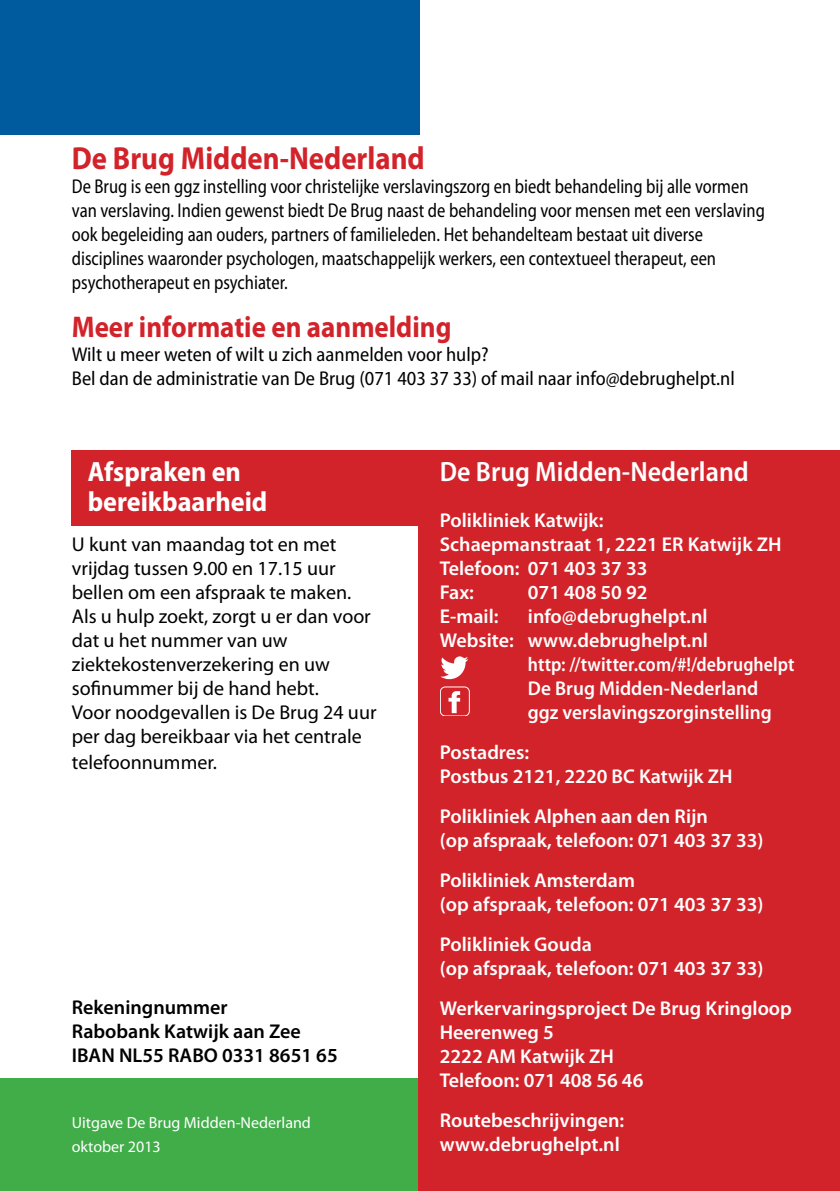
<style>
.page{position:relative;width:840px;height:1191px;background:#fff}
.page>*{position:absolute;margin:0;border:0;box-sizing:border-box;transform-origin:0 0}
.t1{font:700 32px "Myriad Pro";color:#d2232a;scale:.9 1}
.t2{font:700 30px "Myriad Pro";color:#d2232a;scale:.9 1}
.t3{font:700 semi-condensed 28px/30px "Myriad Pro";color:#fff}
.t4{font:600 semi-condensed 28px "Myriad Pro";color:#fff}
.t5{font:600 20px/24px "Myriad Pro";color:#fff}
.t6{font:semi-condensed 20px/24px "Myriad Pro";color:#000;scale:.9 1}
.t7{font:20px/24px "Myriad Pro";color:#000}
.t8{font:semi-condensed 20px/24px "Myriad Pro";color:#000}
.t9{font:600 20px/24px "Myriad Pro";color:#000}
.t10{font:600 20px/24px "Myriad Pro";color:#fff;scale:.96 1}
.t11{font:600 semi-condensed 20px "Myriad Pro";letter-spacing:.005em;color:#fff;scale:.96 1}
.t12{font:16px/24px "Myriad Pro";color:#fff}
</style>
<div class="page">
<div style="left:0;top:0;width:419px;height:134px;background:#005b9e"></div>
<div style="left:0;top:1078px;width:424px;height:113px;background:#41ad49"></div>
<div style="left:418px;top:450px;width:421px;height:741px;background:#d2232a"></div>
<div style="left:72px;top:450px;width:363px;height:76px;background:#d2232a"></div>
<svg style="left:440px;top:656px;width:28px;height:23px"></svg>
<div style="left:440px;top:686px;width:29px;height:30px;border:1px solid #fff;border-radius:5px"></div>
<svg style="left:448px;top:691px;width:12px;height:22px"></svg>
<h1 class="t1" style="left:72px;top:140px;width:393px">De Brug Midden-Nederland</h1>
<p class="t6" style="left:72px;top:174px;width:771px">De Brug is een ggz instelling voor christelijke verslavingszorg en biedt behandeling bij alle vormen van verslaving. Indien gewenst biedt De Brug naast de behandeling voor mensen met een verslaving ook begeleiding aan ouders, partners of familieleden. Het behandelteam bestaat uit diverse disciplines waaronder psychologen, maatschappelijk werkers, een contextueel therapeut, een psychotherapeut en psychiater.</p>
<h2 class="t2" style="left:72px;top:310px;width:423px">Meer informatie en aanmelding</h2>
<p class="t8" style="left:72px;top:342px;width:664px">Wilt u meer weten of wilt u zich aanmelden voor hulp?<br>Bel dan de administratie van De Brug (071 403 37 33) of mail naar info@debrughelpt.nl</p>
<h3 class="t3" style="left:88px;top:457px;width:181px">Afspraken en bereikbaarheid</h3>
<p class="t7" style="left:72px;top:532px;width:306px">U kunt van maandag tot en met vrijdag tussen 9.00 en 17.15 uur bellen om een afspraak te maken.<br>Als u hulp zoekt, zorgt u er dan voor dat u het nummer van uw ziektekostenverzekering en uw sofinummer bij de hand hebt.<br>Voor noodgevallen is De Brug 24 uur per dag bereikbaar via het centrale</p>
<p class="t7" style="left:72px;top:750px;width:147px">telefoonnummer.</p>
<p class="t9" style="left:72px;top:995px;width:267px">Rekeningnummer<br>Rabobank Katwijk aan Zee<br>IBAN NL55 RABO 0331 8651 65</p>
<p class="t12" style="left:72px;top:1110px;width:240px">Uitgave De Brug Midden-Nederland oktober 2013</p>
<h3 class="t4" style="left:439px;top:456px;width:310px">De Brug Midden-Nederland</h3>
<p class="t5" style="left:439px;top:508px;width:343px">Polikliniek Katwijk:<br>Schaepmanstraat 1, 2221 ER Katwijk ZH<br>Telefoon: 071 403 37 33<br>Fax:</p>
<p class="t5" style="left:527px;top:580px;width:121px">071 408 50 92</p>
<p class="t5" style="left:439px;top:604px;width:269px;text-align:right">info@debrughelpt.nl<br>Website: www.debrughelpt.nl</p>
<p class="t11" style="left:527px;top:653px;width:279px">http: //twitter.com/#!/debrughelpt</p>
<p class="t10" style="left:527px;top:676px;width:255px">De Brug Midden-Nederland ggz verslavingszorginstelling</p>
<p class="t5" style="left:439px;top:740px;width:294px">Postadres:<br>Postbus 2121, 2220 BC Katwijk ZH</p>
<p class="t5" style="left:439px;top:804px;width:325px">Polikliniek Alphen aan den Rijn<br>(op afspraak, telefoon: 071 403 37 33)</p>
<p class="t5" style="left:439px;top:868px;width:325px">Polikliniek Amsterdam<br>(op afspraak, telefoon: 071 403 37 33)</p>
<p class="t5" style="left:439px;top:932px;width:325px">Polikliniek Gouda<br>(op afspraak, telefoon: 071 403 37 33)</p>
<p class="t5" style="left:439px;top:996px;width:353px">Werkervaringsproject De Brug Kringloop<br>Heerenweg 5<br>2222 AM Katwijk ZH<br>Telefoon: 071 408 56 46</p>
<p class="t5" style="left:439px;top:1108px;width:186px">Routebeschrijvingen: www.debrughelpt.nl</p>
<p class="t5" style="left:439px;top:604px;width:60px">E-mail:</p>
</div>
